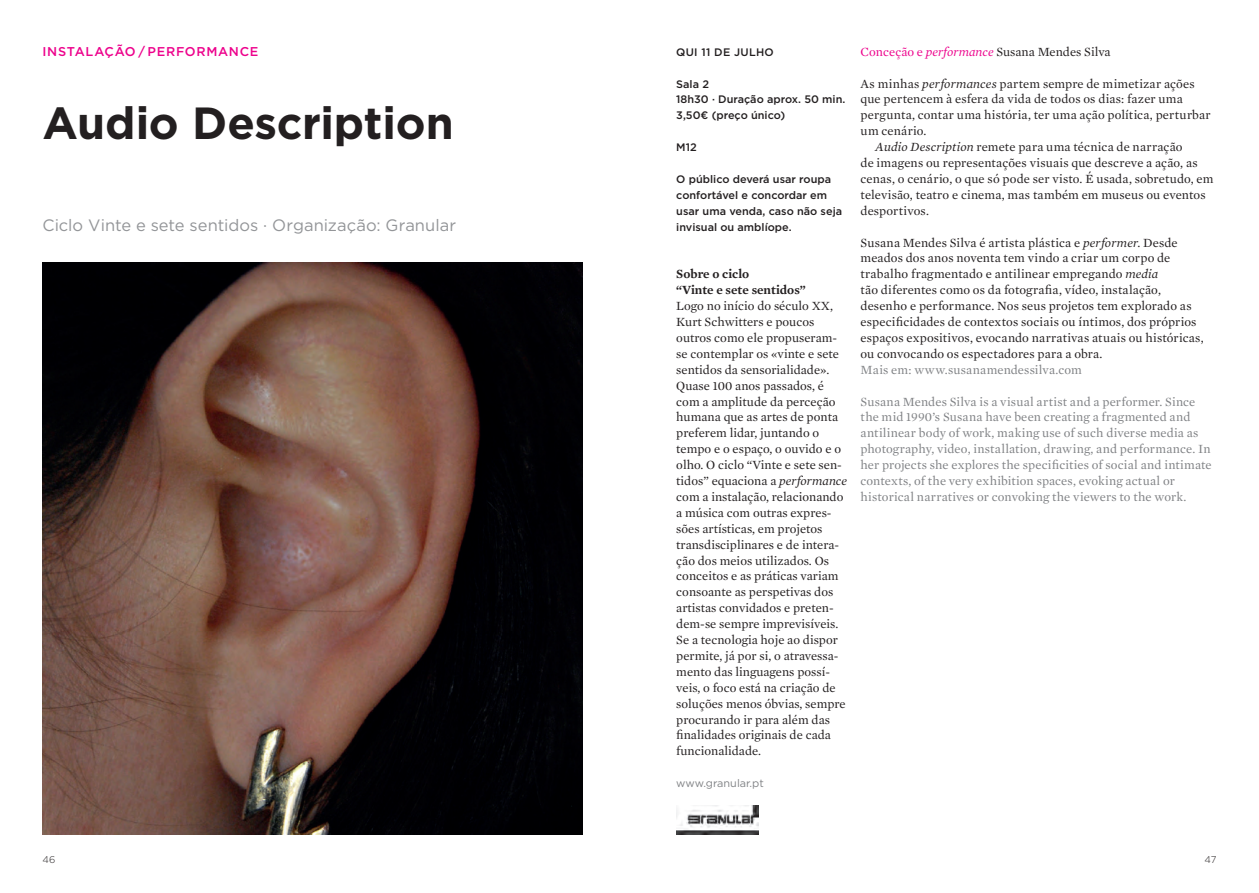
<style>
.page{position:relative;width:1259px;height:893px;background:#fff}
.page>*{position:absolute;margin:0;border:0;box-sizing:border-box;transform-origin:0 0}
.t1{font:700 45px "Gotham";letter-spacing:-.005em;color:#231f20}
.t2{font:16.5px "Gotham";color:#939598}
.t3{font:12.75px/15.9px "Mercury Text G1";color:#231f20}
.t4{font:12.75px/15.9px "Mercury Text G1";letter-spacing:.01em;color:#808285}
.t5{font:600 12.75px/15.9px "Mercury Text G1";color:#231f20}
.t6{font:500 12.75px "Gotham";letter-spacing:.055em;color:#ed028c}
.t7{font:500 10.8px/15.9px "Gotham";color:#231f20}
.t8{font:10.8px "Gotham";color:#808285}
.t9{font:500 10.8px "Gotham";letter-spacing:.025em;color:#231f20}
.t10{font:300 9.75px "Gotham";color:#231f20}
.s1{font-style:italic}
.s2{color:#ed028c}
.s3{font-style:italic;color:#ed028c}
</style>
<div class="page">
<img style="left:43px;top:262px;width:540px;height:573px">
<img style="left:676px;top:805px;width:83px;height:30px">
<p class="t6" style="left:43px;top:43px;width:217px">INSTALAÇÃO / PERFORMANCE</p>
<h1 class="t1" style="left:43px;top:94px;width:413px">Audio Description</h1>
<p class="t2" style="left:43px;top:214px;width:415px">Ciclo Vinte e sete sentidos · Organização: Granular</p>
<p class="t9" style="left:676px;top:45px;width:99px">QUI 11 DE JULHO</p>
<p class="t7" style="left:676px;top:76px;width:171px">Sala 2<br>18h30 · Duração aprox. 50 min.<br>3,50€ (preço único)</p>
<p class="t7" style="left:676px;top:139px;width:22px">M12</p>
<p class="t7" style="left:676px;top:171px;width:167px">O público deverá usar roupa confortável e concordar em usar uma venda, caso não seja invisual ou amblíope.</p>
<p class="t5" style="left:676px;top:265px;width:131px">Sobre o ciclo<br>“Vinte e sete sentidos”</p>
<p class="t3" style="left:676px;top:297px;width:172px">Logo no início do século XX,<br>Kurt Schwitters e poucos outros como ele propuseram&shy;se contemplar os «vinte e sete sentidos da sensorialidade».<br>Quase 100 anos passados, é com a amplitude da perceção humana que as artes de ponta preferem lidar, juntando o tempo e o espaço, o ouvido e o olho. O ciclo “Vinte e sete sen&shy;tidos” equaciona a <span class="s1">performance </span>com a instalação, relacionando a música com outras expres&shy;sões artísticas, em projetos transdisciplinares e de intera&shy;ção dos meios utilizados. Os conceitos e as práticas variam consoante as perspetivas dos artistas convidados e preten&shy;dem-se sempre imprevisíveis.<br>Se a tecnologia hoje ao dispor permite, já por si, o atravessa&shy;mento das linguagens possí&shy;veis, o foco está na criação de soluções menos óbvias, sempre procurando ir para além das finalidades originais de cada funcionalidade.</p>
<p class="t8" style="left:676px;top:776px;width:89px">www.granular.pt</p>
<p class="t3" style="left:860px;top:43px;width:252px"><span class="s2">Conceção e</span> <span class="s3">performance</span> Susana Mendes Silva</p>
<p class="t3" style="left:860px;top:75px;width:336px">As minhas <span class="s1">performances</span> partem sempre de mimetizar ações</p>
<p class="t3" style="left:860px;top:91px;width:324px">que pertencem à esfera da vida de todos os dias: fazer uma</p>
<p class="t3" style="left:860px;top:106px;width:352px">pergunta, contar uma história, ter uma ação política, perturbar</p>
<p class="t3" style="left:860px;top:122px;width:67px">um cenário.</p>
<p class="t3" style="left:875px;top:138px;width:308px"><span class="s1">Audio Description</span> remete para uma técnica de narração</p>
<p class="t3" style="left:860px;top:154px;width:339px">de imagens ou representações visuais que descreve a ação, as</p>
<p class="t3" style="left:860px;top:170px;width:354px">cenas, o cenário, o que só pode ser visto. É usada, sobretudo, em</p>
<p class="t3" style="left:860px;top:186px;width:346px">televisão, teatro e cinema, mas também em museus ou eventos</p>
<p class="t3" style="left:860px;top:202px;width:70px">desportivos.</p>
<p class="t3" style="left:860px;top:234px;width:344px">Susana Mendes Silva é artista plástica e <span class="s1">performer</span>. Desde meados dos anos noventa tem vindo a criar um corpo de trabalho fragmentado e antilinear empregando <span class="s1">media<br></span>tão diferentes como os da fotografia, vídeo, instalação, desenho e performance. Nos seus projetos tem explorado as especificidades de contextos sociais ou íntimos, dos próprios espaços expositivos, evocando narrativas atuais ou históricas, ou convocando os espectadores para a obra.</p>
<p class="t4" style="left:860px;top:361px;width:223px">Mais em: www.susanamendessilva.com</p>
<p class="t4" style="left:860px;top:393px;width:353px">Susana Mendes Silva is a visual artist and a performer. Since the mid 1990’s Susana have been creating a fragmented and antilinear body of work, making use of such diverse media as photography, video, installation, drawing, and performance. In her projects she explores the specificities of social and intimate contexts, of the very exhibition spaces, evoking actual or historical narratives or convoking the viewers to the work.</p>
<p class="t10" style="left:43px;top:854px;width:14px">46</p>
<p class="t10" style="left:1204px;top:854px;width:13px">47</p>
</div>
